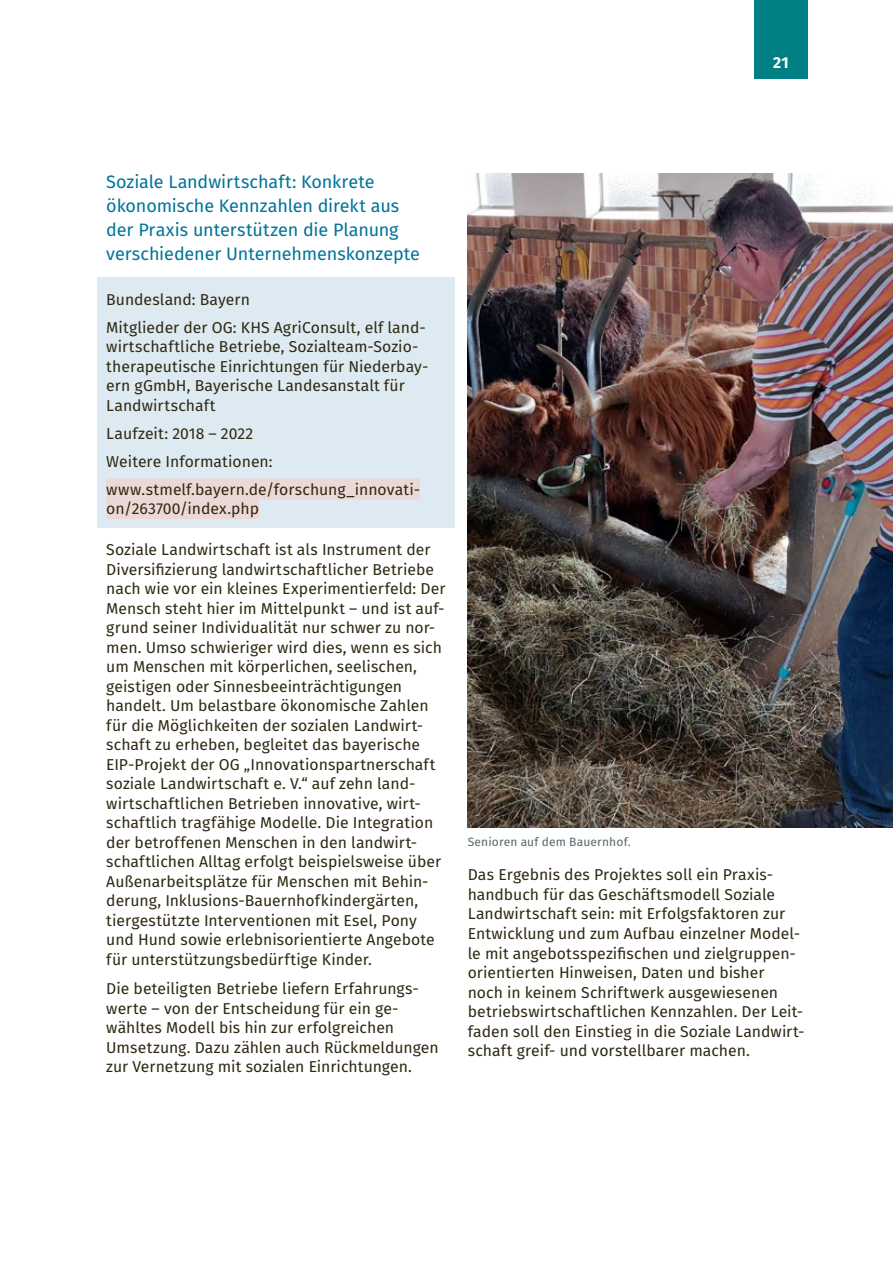
<style>
.page{position:relative;width:893px;height:1263px;background:#fff}
.page>*{position:absolute;margin:0;border:0;box-sizing:border-box;transform-origin:0 0}
.t1{font:18px/24px "Fira Sans";letter-spacing:-.005em;color:#007499}
.Fließtext{font:15.75px/19.5px "Fira Sans";color:#2f2912}
.Infobox{font:15.75px/19.5px "Fira Sans";color:#2f2912}
.t2{font:700 15.75px "Fira Sans";color:#fff}
.Bildunterschrift{font:12px "Fira Sans";letter-spacing:.01em;color:#55676d}
</style>
<div class="page">
<div style="left:754px;top:0;width:54px;height:79px;background:#008084"></div>
<div style="left:98px;top:277px;width:357px;height:41px;background:#ddeaf2"></div>
<div style="left:98px;top:305px;width:357px;height:119px;background:#ddeaf2"></div>
<div style="left:98px;top:411px;width:357px;height:41px;background:#ddeaf2"></div>
<div style="left:98px;top:439px;width:357px;height:41px;background:#ddeaf2"></div>
<div style="left:98px;top:467px;width:357px;height:60px;background:#ddeaf2"></div>
<div style="left:106px;top:478px;width:314px;height:21px;background:#ecd9d7"></div>
<div style="left:106px;top:498px;width:153px;height:21px;background:#ecd9d7"></div>
<img style="left:468px;top:174px;width:425px;height:653px">
<p class="t2" style="left:773px;top:49px;width:17px">21</p>
<h3 class="t1" style="left:106px;top:169px;width:315px">Soziale Landwirtschaft: Konkrete ökonomische Kennzahlen direkt aus der Praxis unterstützen die Planung verschiedener Unternehmenskonzepte</h3>
<p class="Infobox" style="left:106px;top:289px;width:145px">Bundesland: Bayern</p>
<p class="Infobox" style="left:106px;top:317px;width:324px">Mitglieder der OG: KHS AgriConsult, elf land&shy;wirtschaftliche Betriebe, Sozialteam-Sozio&shy;therapeutische Einrichtungen für Niederbay&shy;ern gGmbH, Bayerische Landesanstalt für Landwirtschaft</p>
<p class="Infobox" style="left:106px;top:423px;width:149px">Laufzeit: 2018 – 2022</p>
<p class="Infobox" style="left:106px;top:451px;width:168px">Weitere Informationen:</p>
<p class="Infobox" style="left:106px;top:479px;width:315px">www.stmelf.bayern.de/forschung_innovati&shy;on/263700/index.php</p>
<p class="Fließtext" style="left:106px;top:540px;width:341px">Soziale Landwirtschaft ist als Instrument der Diversifizierung landwirtschaftlicher Betriebe nach wie vor ein kleines Experimentierfeld: Der Mensch steht hier im Mittelpunkt – und ist auf&shy;grund seiner Individualität nur schwer zu nor&shy;men. Umso schwieriger wird dies, wenn es sich um Menschen mit körperlichen, seelischen, geistigen oder Sinnesbeeinträchtigungen handelt. Um belastbare ökonomische Zahlen für die Möglichkeiten der sozialen Landwirt&shy;schaft zu erheben, begleitet das bayerische EIP-Projekt der OG „Innovationspartnerschaft soziale Landwirtschaft e. V.“ auf zehn land&shy;wirtschaftlichen Betrieben innovative, wirt&shy;schaftlich tragfähige Modelle. Die Integration der betroffenen Menschen in den landwirt&shy;schaftlichen Alltag erfolgt beispielsweise über Außenarbeitsplätze für Menschen mit Behin&shy;derung, Inklusions-Bauernhofkindergärten, tiergestützte Interventionen mit Esel, Pony und Hund sowie erlebnisorientierte Angebote für unterstützungsbedürftige Kinder.</p>
<p class="Fließtext" style="left:106px;top:978px;width:334px">Die beteiligten Betriebe liefern Erfahrungs&shy;werte – von der Entscheidung für ein ge&shy;wähltes Modell bis hin zur erfolgreichen Umsetzung. Dazu zählen auch Rückmeldungen zur Vernetzung mit sozialen Einrichtungen.</p>
<p class="Bildunterschrift" style="left:468px;top:832px;width:164px">Senioren auf dem Bauernhof.</p>
<p class="Fließtext" style="left:468px;top:865px;width:338px">Das Ergebnis des Projektes soll ein Praxis&shy;handbuch für das Geschäftsmodell Soziale Landwirtschaft sein: mit Erfolgsfaktoren zur Entwicklung und zum Aufbau einzelner Model&shy;le mit angebotsspezifischen und zielgruppen&shy;orientierten Hinweisen, Daten und bisher<br>noch in keinem Schriftwerk ausgewiesenen betriebswirtschaftlichen Kennzahlen. Der Leit&shy;faden soll den Einstieg in die Soziale Landwirt&shy;schaft greif- und vorstellbarer machen.</p>
</div>
